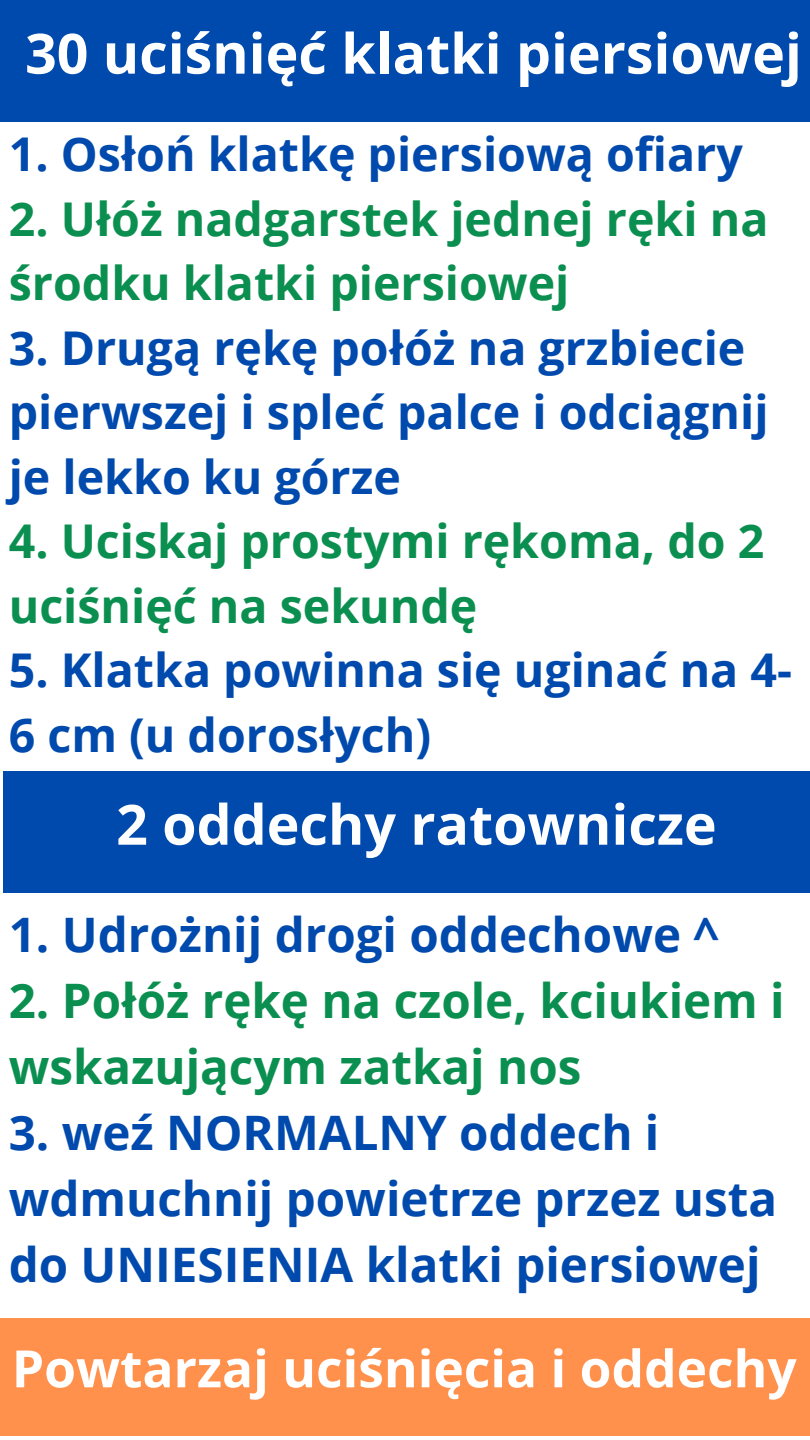
<style>
.page{position:relative;width:810px;height:1440px;background:#fff}
.page>*{position:absolute;margin:0;border:0;box-sizing:border-box;transform-origin:0 0}
.t1{font:700 55.5px "Open Sans";color:#fff}
.t2{font:700 51.5px "Open Sans";color:#fff}
.t3{font:700 47.6px/66px "Open Sans";color:#004aad}
.t4{font:700 47.6px/66px "Open Sans";color:#0b8f50}
.t5{font:700 46.6px/64.5px "Open Sans";color:#004aad}
.t6{font:700 46.6px/64.5px "Open Sans";color:#0b8f50}
</style>
<div class="page">
<div style="left:0;top:0;width:810px;height:121px;background:#004aad"></div>
<div style="left:3px;top:771px;width:807px;height:122px;background:#004aad"></div>
<div style="left:0;top:1319px;width:809px;height:117px;background:#ff914d"></div>
<p class="t1" style="left:25px;top:14px;width:778px">30 uciśnięć klatki piersiowej</p>
<h1 class="t5" style="left:9px;top:121px;width:736px">1. Osłoń klatkę piersiową ofiary</h1>
<p class="t6" style="left:9px;top:185px;width:761px">2. Ułóż nadgarstek jednej ręki na środku klatki piersiowej</p>
<p class="t5" style="left:9px;top:314px;width:761px">3. Drugą rękę połóż na grzbiecie pierwszej i spleć palce i odciągnij je lekko ku górze</p>
<p class="t6" style="left:9px;top:508px;width:757px">4. Uciskaj prostymi rękoma, do 2 uciśnięć na sekundę</p>
<p class="t5" style="left:9px;top:637px;width:785px">5. Klatka powinna się uginać na 4-<br>6 cm (u dorosłych)</p>
<p class="t1" style="left:116px;top:785px;width:602px">2 oddechy ratownicze</p>
<h1 class="t3" style="left:9px;top:901px;width:711px">1. Udrożnij drogi oddechowe ^</h1>
<p class="t4" style="left:9px;top:967px;width:778px">2. Połóż rękę na czole, kciukiem i wskazującym zatkaj nos</p>
<p class="t3" style="left:9px;top:1099px;width:770px">3. weź NORMALNY oddech i wdmuchnij powietrze przez usta do UNIESIENIA klatki piersiowej</p>
<h1 class="t2" style="left:12px;top:1332px;width:786px">Powtarzaj uciśnięcia i oddechy</h1>
</div>
